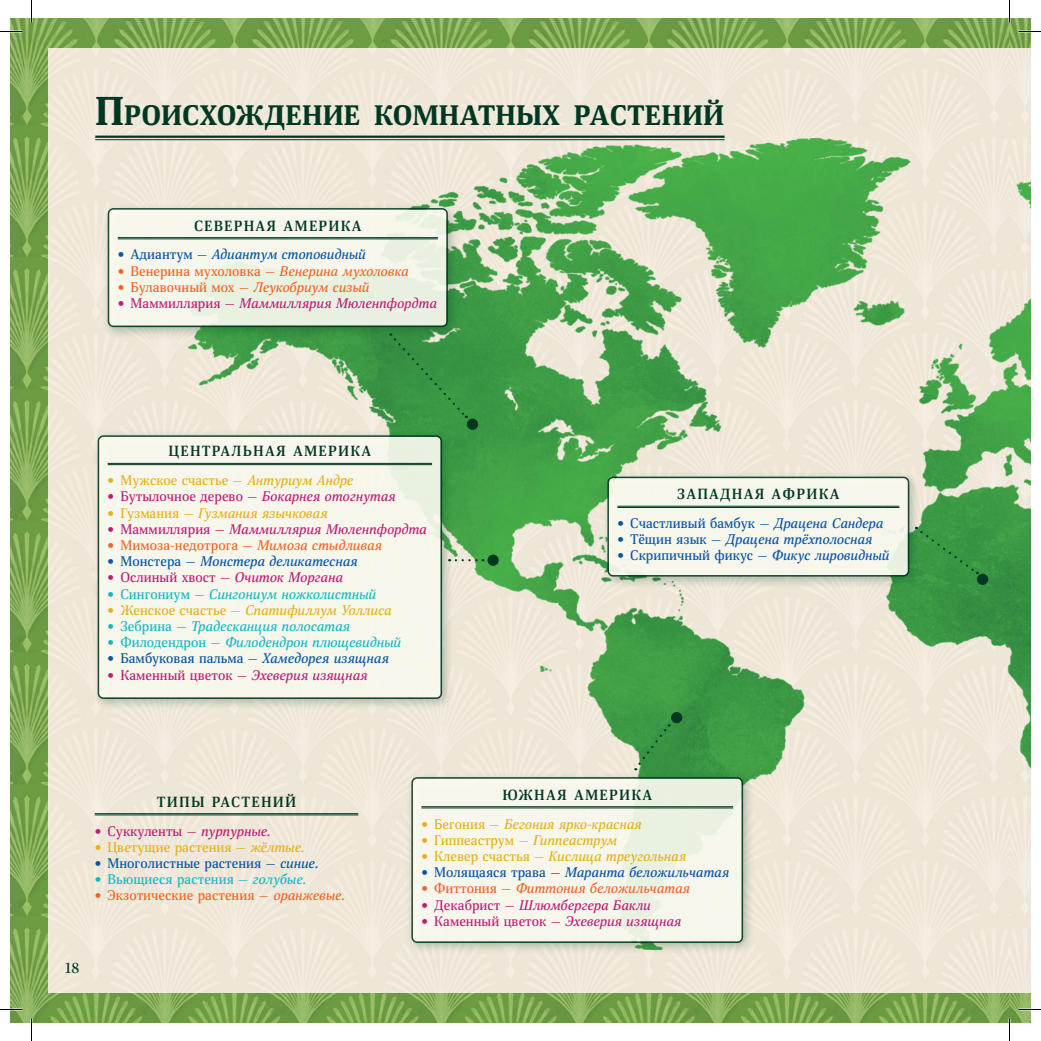
<style>
.page{position:relative;width:1041px;height:1041px;background:#fff}
.page>*{position:absolute;margin:0;border:0;box-sizing:border-box;transform-origin:0 0}
.t1{font:900 27.3px "Scientia";color:#003722}
.t2{font:16.5px "Kepler Std";color:#003722}
.t3{font:700 14.25px "Scientia";letter-spacing:.085em;color:#003722}
.t4{font:500 13.5px "Scientia";color:#be1d75}
.t5{font:500 13.5px "Scientia";color:#f26423}
.t6{font:500 13.5px "Scientia";color:#0754a6}
.t7{font:italic 500 13.5px "Scientia";color:#0754a6}
.t8{font:italic 500 13.5px "Scientia";color:#e6b014}
.t9{font:italic 500 13.5px "Scientia";color:#be1d75}
.t10{font:italic 500 13.5px "Scientia";color:#12bac4}
.t11{font:500 13.5px "Scientia";color:#e6b014}
.t12{font:italic 500 13.5px "Scientia";color:#f26423}
.t13{font:500 13.5px "Scientia";color:#12bac4}
.s1{font-size:39px}
.s2{font-style:normal}
.s3{font-style:italic}
</style>
<div class="page">
<img style="left:10px;top:19px;width:1021px;height:1003px">
<div style="left:49px;top:49px;width:982px;height:943px;background:#eee7d8"></div>
<img style="left:186px;top:138px;width:845px;height:812px">
<hr style="left:95px;top:813px;width:263px;height:1px;background:#003722">
<hr style="left:95px;top:815px;width:263px;height:1px;background:#003722">
<div style="left:102px;top:203px;width:358px;height:137px;background:#003722;opacity:.3"></div>
<div style="left:109px;top:210px;width:337px;height:116px;background:linear-gradient(to right,#f4f4ea,#e9f0e1);border-radius:4px"></div>
<hr style="left:118px;top:237px;width:320px;height:1px;background:#003722">
<hr style="left:118px;top:239px;width:320px;height:1px;background:#003722">
<div style="left:108px;top:208px;width:340px;height:119px;border:2px solid #003722;border-radius:5px"></div>
<div style="left:91px;top:430px;width:363px;height:281px;background:#003722;opacity:.3"></div>
<div style="left:99px;top:437px;width:342px;height:260px;background:#f6f6ec;border-radius:4px"></div>
<hr style="left:108px;top:463px;width:324px;height:1px;background:#003722">
<hr style="left:108px;top:464px;width:324px;height:1px;background:#003722">
<div style="left:98px;top:435px;width:344px;height:264px;border:2px solid #003722;border-radius:5px"></div>
<div style="left:405px;top:772px;width:350px;height:183px;background:#003722;opacity:.3"></div>
<div style="left:413px;top:779px;width:329px;height:162px;background:linear-gradient(to right,#f6f6ec,#eef2e5);border-radius:4px"></div>
<hr style="left:421px;top:806px;width:312px;height:1px;background:#003722">
<hr style="left:421px;top:808px;width:312px;height:1px;background:#003722">
<div style="left:411px;top:777px;width:332px;height:166px;border:2px solid #003722;border-radius:5px"></div>
<div style="left:601px;top:471px;width:320px;height:118px;background:#003722;opacity:.3"></div>
<div style="left:609px;top:478px;width:299px;height:97px;background:#f6f6ec;border-radius:4px"></div>
<hr style="left:617px;top:506px;width:282px;height:1px;background:#003722">
<hr style="left:617px;top:507px;width:282px;height:1px;background:#003722">
<div style="left:607px;top:477px;width:302px;height:100px;border:2px solid #003722;border-radius:5px"></div>
<div style="left:977px;top:574px;width:11px;height:11px;background:#003722;border-radius:50%"></div>
<div style="left:671px;top:712px;width:11px;height:11px;background:#003722;border-radius:50%"></div>
<div style="left:487px;top:555px;width:12px;height:11px;background:#003722;border-radius:50%"></div>
<div style="left:467px;top:419px;width:11px;height:11px;background:#003722;border-radius:50%"></div>
<div style="left:390px;top:333px;width:77px;height:85px;background:#379443"></div>
<div style="left:916px;top:527px;width:62px;height:47px;background:#389744"></div>
<svg style="left:456px;top:559px;width:28px;height:2px"></svg>
<svg style="left:635px;top:724px;width:35px;height:46px;background:#3f9649"></svg>
<hr style="left:95px;top:136px;width:630px;height:2px;background:#003722">
<hr style="left:95px;top:139px;width:630px;height:1px;background:#003722">
<svg style="left:0;top:31px;width:22px;height:1px"></svg>
<svg style="left:1018px;top:31px;width:23px;height:1px"></svg>
<svg style="left:0;top:1009px;width:22px;height:1px"></svg>
<svg style="left:1018px;top:1009px;width:23px;height:1px"></svg>
<svg style="left:31px;top:0;width:1px;height:23px"></svg>
<svg style="left:31px;top:1018px;width:1px;height:23px"></svg>
<svg style="left:1009px;top:0;width:1px;height:23px"></svg>
<svg style="left:1009px;top:1018px;width:1px;height:23px"></svg>
<h1 class="t1" style="left:95px;top:98px;width:630px"><span class="s1">П</span>роисхождение комнатных растений</h1>
<p class="t3" style="left:194px;top:216px;width:169px">СЕВЕРНАЯ АМЕРИКА</p>
<p class="t7" style="left:118px;top:246px;width:250px"><span class="s2">• Адиантум —</span> Адиантум стоповидный</p>
<p class="t5" style="left:118px;top:262px;width:293px">• Венерина мухоловка — <span class="s3">Венерина мухоловка</span></p>
<p class="t5" style="left:118px;top:278px;width:253px">• Булавочный мох — <span class="s3">Леукобриум сизый</span></p>
<p class="t9" style="left:118px;top:294px;width:321px"><span class="s2">• Маммиллярия —</span> Маммиллярия Mюленпфордта</p>
<p class="t3" style="left:169px;top:442px;width:204px">ЦЕНТРАЛЬНАЯ АМЕРИКА</p>
<p class="t11" style="left:108px;top:472px;width:247px">• Мужское счастье — <span class="s3">Антуриум Андре</span></p>
<p class="t4" style="left:108px;top:488px;width:289px">• Бутылочное дерево — <span class="s3">Бокарнея отогнутая</span></p>
<p class="t8" style="left:108px;top:504px;width:221px"><span class="s2">• Гузмания —</span> Гузмания язычковая</p>
<p class="t9" style="left:108px;top:520px;width:321px"><span class="s2">• Маммиллярия —</span> Маммиллярия Mюленпфордта</p>
<p class="t5" style="left:108px;top:536px;width:276px">• Мимоза-недотрога — <span class="s3">Мимоза стыдливая</span></p>
<p class="t7" style="left:108px;top:553px;width:251px"><span class="s2">• Монстера —</span> Монстера деликатесная</p>
<p class="t4" style="left:108px;top:569px;width:237px">• Ослиный хвост — <span class="s3">Очиток Моргана</span></p>
<p class="t10" style="left:108px;top:585px;width:270px"><span class="s2">• Сингониум —</span> Сингониум ножколистный</p>
<p class="t8" style="left:108px;top:601px;width:285px"><span class="s2">• Женское счастье —</span> Спатифиллум Уоллиса</p>
<p class="t10" style="left:108px;top:617px;width:244px"><span class="s2">• Зебрина —</span> Традесканция полосатая</p>
<p class="t10" style="left:108px;top:634px;width:295px"><span class="s2">• Филодендрон —</span> Филодендрон плющевидный</p>
<p class="t6" style="left:108px;top:650px;width:283px">• Бамбуковая пальма — <span class="s3">Хамедорея изящная</span></p>
<p class="t4" style="left:108px;top:666px;width:261px">• Каменный цветок — <span class="s3">Эхеверия изящная</span></p>
<p class="t3" style="left:677px;top:485px;width:164px">ЗАПАДНАЯ АФРИКА</p>
<p class="t6" style="left:617px;top:514px;width:267px">• Счастливый бамбук — <span class="s3">Драцена Сандера</span></p>
<p class="t7" style="left:617px;top:531px;width:256px"><span class="s2">• Тёщин язык —</span> Драцена трёхполосная</p>
<p class="t6" style="left:617px;top:547px;width:274px">• Скрипичный фикус — <span class="s3">Фикус лировидный</span></p>
<p class="t3" style="left:157px;top:792px;width:141px">ТИПЫ РАСТЕНИЙ</p>
<p class="t4" style="left:95px;top:822px;width:177px">• Суккуленты — <span class="s3">пурпурные.</span></p>
<p class="t11" style="left:95px;top:838px;width:211px">• Цветущие растения — <span class="s3">жёлтые.</span></p>
<p class="t6" style="left:95px;top:854px;width:225px">• Многолистные растения — <span class="s3">синие.</span></p>
<p class="t13" style="left:95px;top:870px;width:213px">• Вьющиеся растения — <span class="s3">голубые.</span></p>
<p class="t5" style="left:95px;top:887px;width:252px">• Экзотические растения — <span class="s3">оранжевые.</span></p>
<p class="t2" style="left:64px;top:959px;width:17px">18</p>
<p class="t3" style="left:502px;top:785px;width:151px">ЮЖНАЯ АМЕРИКА</p>
<p class="t8" style="left:421px;top:815px;width:222px"><span class="s2">• Бегония —</span> Бегония ярко-красная</p>
<p class="t11" style="left:421px;top:831px;width:197px">• Гиппеаструм — <span class="s3">Гиппеаструм</span></p>
<p class="t8" style="left:421px;top:847px;width:266px"><span class="s2">• Клевер счастья —</span> Кислица треугольная</p>
<p class="t7" style="left:421px;top:863px;width:309px"><span class="s2">• Молящаяся трава —</span> Маранта беложильчатая</p>
<p class="t12" style="left:421px;top:880px;width:270px"><span class="s2">• Фиттония —</span> Фиттония беложильчатая</p>
<p class="t9" style="left:421px;top:896px;width:231px"><span class="s2">• Декабрист —</span> Шлюмбергера Бакли</p>
<p class="t4" style="left:421px;top:912px;width:261px">• Каменный цветок — <span class="s3">Эхеверия изящная</span></p>
</div>
